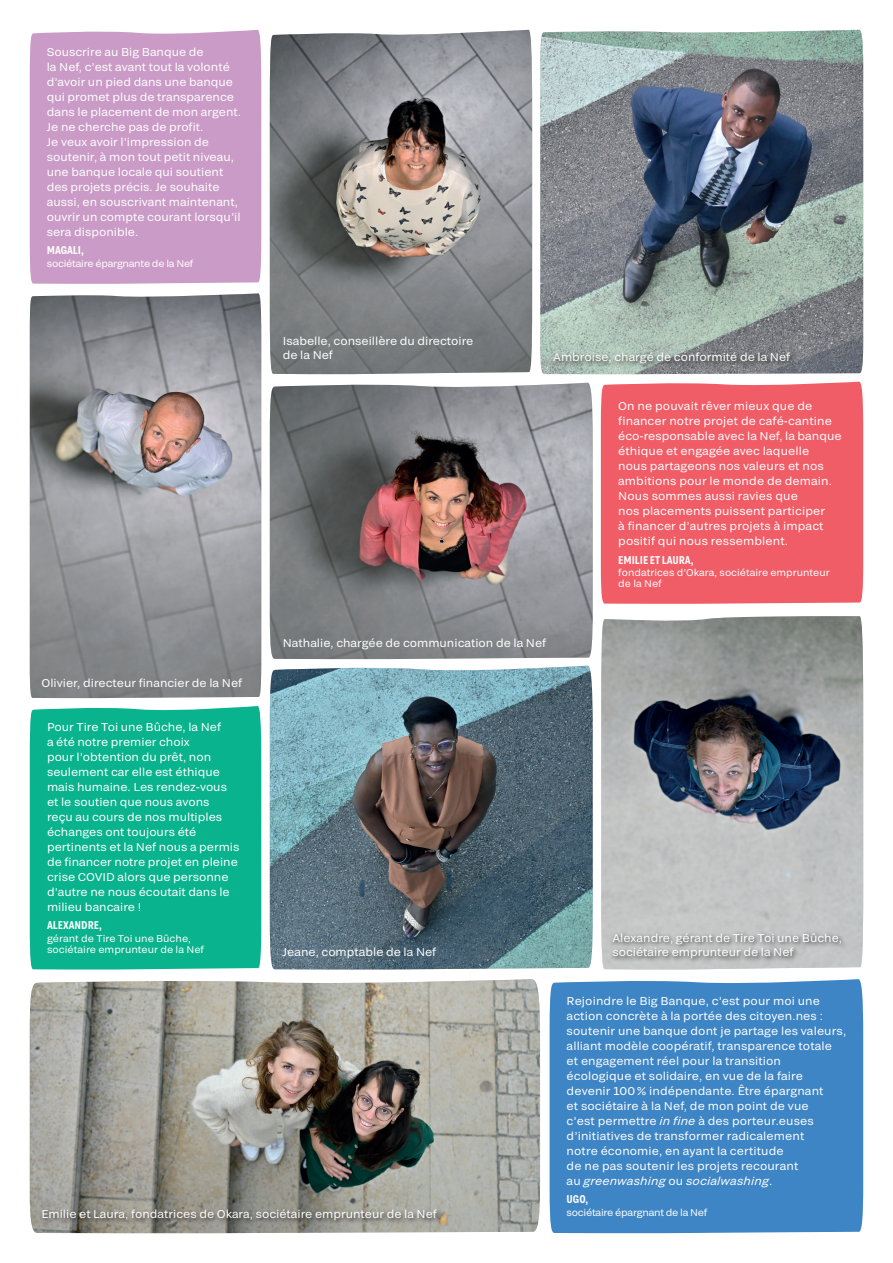
<style>
.page{position:relative;width:893px;height:1263px;background:#fff}
.page>*{position:absolute;margin:0;border:0;box-sizing:border-box;transform-origin:0 0}
.Texte_courant{font:11.25px/15px "Grtsk Peta";color:#fff}
.Légende_photo{font:11.25px/14.2px "Grtsk Peta";color:#fff}
.Nom{font:600 11.25px "Grtsk Zetta";color:#fff}
.Fonction{font:9.75px/10.5px "Grtsk Peta";color:#fff}
.Fonction-2{font:9.75px "Grtsk Peta";letter-spacing:-.025em;color:#fff}
.s1{font-style:italic}
</style>
<div class="page">
<img style="left:270px;top:30px;width:262px;height:344px">
<img style="left:30px;top:293px;width:231px;height:405px">
<img style="left:601px;top:616px;width:262px;height:354px">
<img style="left:540px;top:30px;width:323px;height:344px">
<img style="left:270px;top:666px;width:323px;height:304px">
<div style="left:551px;top:350px;width:245px;height:20px;background:#231f20;opacity:.85"></div>
<img style="left:270px;top:383px;width:323px;height:276px">
<div style="left:30px;top:30px;width:231px;height:254px;background:#ca9bc6"></div>
<div style="left:601px;top:382px;width:262px;height:222px;background:#f05d67"></div>
<div style="left:30px;top:706px;width:231px;height:264px;background:#08b38d"></div>
<img style="left:30px;top:979px;width:510px;height:254px">
<div style="left:40px;top:1207px;width:403px;height:20px;background:#231f20;opacity:.85"></div>
<div style="left:550px;top:979px;width:313px;height:254px;background:#3e85c5"></div>
<div style="left:610px;top:931px;width:237px;height:33px;background:#231f20;opacity:.85"></div>
<p class="Texte_courant" style="left:47px;top:44px;width:196px">Souscrire au Big Banque de<br>la Nef, c’est avant tout la volonté d’avoir un pied dans une banque qui promet plus de transparence dans le placement de mon argent.<br>Je ne cherche pas de profit.<br>Je veux avoir l’impression de soutenir, à mon tout petit niveau, une banque locale qui soutient des projets précis. Je souhaite aussi, en souscrivant maintenant, ouvrir un compte courant lorsqu’il sera disponible.</p>
<p class="Nom" style="left:47px;top:243px;width:39px">MAGALI,</p>
<p class="Fonction-2" style="left:47px;top:257px;width:148px">sociétaire épargnante de la Nef</p>
<p class="Légende_photo" style="left:41px;top:676px;width:202px">Olivier, directeur financier de la Nef</p>
<p class="Texte_courant" style="left:47px;top:719px;width:194px">Pour Tire Toi une Bûche, la Nef<br>a été notre premier choix<br>pour l’obtention du prêt, non seulement car elle est éthique mais humaine. Les rendez-vous et le soutien que nous avons<br>reçu au cours de nos multiples échanges ont toujours été pertinents et la Nef nous a permis de financer notre projet en pleine crise COVID alors que personne d’autre ne nous écoutait dans le milieu bancaire !</p>
<p class="Nom" style="left:47px;top:918px;width:56px">ALEXANDRE,</p>
<p class="Fonction" style="left:47px;top:933px;width:159px">gérant de Tire Toi une Bûche, sociétaire emprunteur de la Nef</p>
<p class="Légende_photo" style="left:283px;top:334px;width:192px">Isabelle, conseillère du directoire de la Nef</p>
<p class="Légende_photo" style="left:553px;top:349px;width:239px">Ambroise, chargé de conformité de la Nef</p>
<p class="Texte_courant" style="left:618px;top:398px;width:225px">On ne pouvait rêver mieux que de financer notre projet de café-cantine éco-responsable avec la Nef, la banque éthique et engagée avec laquelle<br>nous partageons nos valeurs et nos ambitions pour le monde de demain.<br>Nous sommes aussi ravies que<br>nos placements puissent participer<br>à financer d’autres projets à impact positif qui nous ressemblent.</p>
<p class="Nom" style="left:618px;top:553px;width:77px">EMILIE ET LAURA,</p>
<p class="Fonction" style="left:618px;top:567px;width:213px">fondatrices d’Okara, sociétaire emprunteur de la Nef</p>
<p class="Légende_photo" style="left:283px;top:636px;width:265px">Nathalie, chargée de communication de la Nef</p>
<p class="Légende_photo" style="left:283px;top:944px;width:155px">Jeane, comptable de la Nef</p>
<p class="Légende_photo" style="left:612px;top:930px;width:231px">Alexandre, gérant de Tire Toi une Bûche, sociétaire emprunteur de la Nef</p>
<p class="Légende_photo" style="left:41px;top:1207px;width:397px">Emilie et Laura, fondatrices de Okara, sociétaire emprunteur de la Nef</p>
<p class="Texte_courant" style="left:567px;top:993px;width:281px">Rejoindre le Big Banque, c’est pour moi une action concrète à la portée des citoyen.nes : soutenir une banque dont je partage les valeurs, alliant modèle coopératif, transparence totale et engagement réel pour la transition écologique et solidaire, en vue de la faire devenir 100% indépendante. Être épargnant<br>et sociétaire à la Nef, de mon point de vue<br>c’est permettre <span class="s1">in fine</span> à des porteur.euses d’initiatives de transformer radicalement<br>notre économie, en ayant la certitude<br>de ne pas soutenir les projets recourant<br>au <span class="s1">greenwashing</span> ou <span class="s1">socialwashing</span>.</p>
<p class="Nom" style="left:567px;top:1192px;width:23px">UGO,</p>
<p class="Fonction-2" style="left:567px;top:1206px;width:142px">sociétaire épargnant de la Nef</p>
</div>
